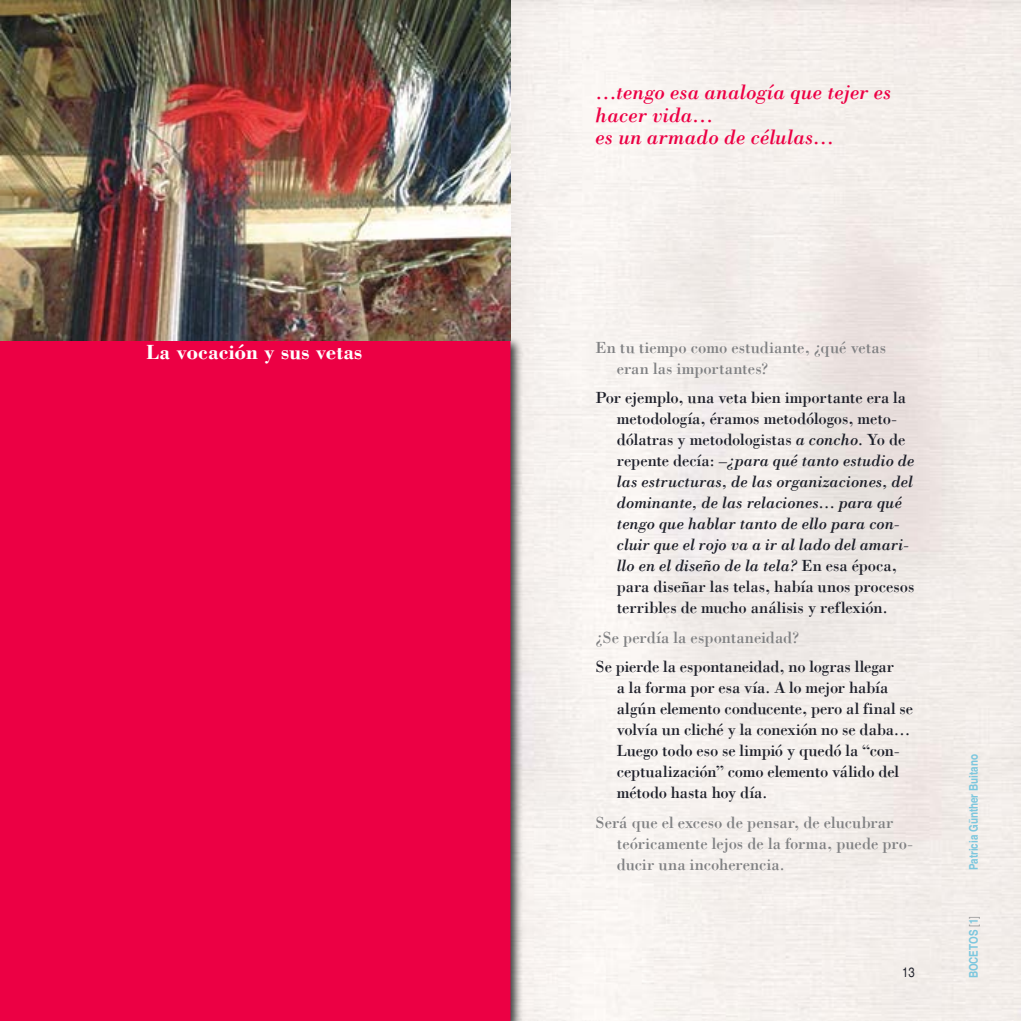
<style>
.page{position:relative;width:1021px;height:1021px;background:#fff}
.page>*{position:absolute;margin:0;border:0;box-sizing:border-box;transform-origin:0 0}
.t1{font:italic 21px/22.5px "Bodoni";color:#ec0044}
.t2{font:700 21px "Bodoni";letter-spacing:-.005em;color:#fff}
.t3{font:16.5px/21px "Bodoni";letter-spacing:-.01em;color:#1d1f29}
.t4{font:16.5px/21px "Bodoni";color:#7f8082}
.t5{font:condensed 13.5px "Helvetica";color:#1d1f29}
.t6{font:700 condensed 12px "Helvetica";color:#7cc7de}
.s1{font-style:italic}
.s2{font-weight:400;color:#979798}
</style>
<div class="page">
<img style="left:510px;top:0;width:510px;height:1020px">
<div style="left:0;top:336px;width:523px;height:684px;background:#000;opacity:.75"></div>
<div style="left:1px;top:341px;width:508px;height:679px;background:#ec0044"></div>
<div style="left:0;top:340px;width:510px;height:680px;border:2px solid #ec0044"></div>
<img style="left:0;top:0;width:510px;height:340px">
<p class="t2" style="left:146px;top:339px;width:217px">La vocación y sus vetas</p>
<p class="t1" style="left:595px;top:81px;width:297px">…tengo esa analogía que tejer es hacer vida…<br>es un armado de células…</p>
<p class="t4" style="left:617px;top:336px;width:271px;text-indent:-21px">En tu tiempo como estudiante, ¿qué vetas eran las importantes?</p>
<p class="t3" style="left:617px;top:387px;width:299px;text-indent:-21px">Por ejemplo, una veta bien importante era la metodología, éramos metodólogos, meto&shy;dólatras y metodologistas <span class="s1">a concho</span>. Yo de repente decía: <span class="s1">–¿para qué tanto estudio de las estructuras, de las organizaciones, del dominante, de las relaciones… para qué tengo que hablar tanto de ello para con&shy;cluir que el rojo va a ir al lado del amari&shy;llo en el diseño de la tela?</span> En esa época, para diseñar las telas, había unos procesos terribles de mucho análisis y reflexión.</p>
<p class="t4" style="left:595px;top:626px;width:205px">¿Se perdía la espontaneidad?</p>
<p class="t3" style="left:617px;top:656px;width:298px;text-indent:-21px">Se pierde la espontaneidad, no logras llegar<br>a la forma por esa vía. A lo mejor había algún elemento conducente, pero al final se volvía un cliché y la conexión no se daba… Luego todo eso se limpió y quedó la “con&shy;ceptualización” como elemento válido del método hasta hoy día.</p>
<p class="t4" style="left:617px;top:811px;width:297px;text-indent:-21px">Será que el exceso de pensar, de elucubrar teóricamente lejos de la forma, puede pro&shy;ducir una incoherencia.</p>
<p class="t5" style="left:902px;top:964px;width:14px">13</p>
<p class="t6" style="left:966px;top:870px;width:117px;rotate:-90deg">Patricia Günther Buitano</p>
<p class="t6" style="left:966px;top:978px;width:64px;rotate:-90deg">BOCETOS <span class="s2">[</span>1<span class="s2">]</span></p>
</div>
